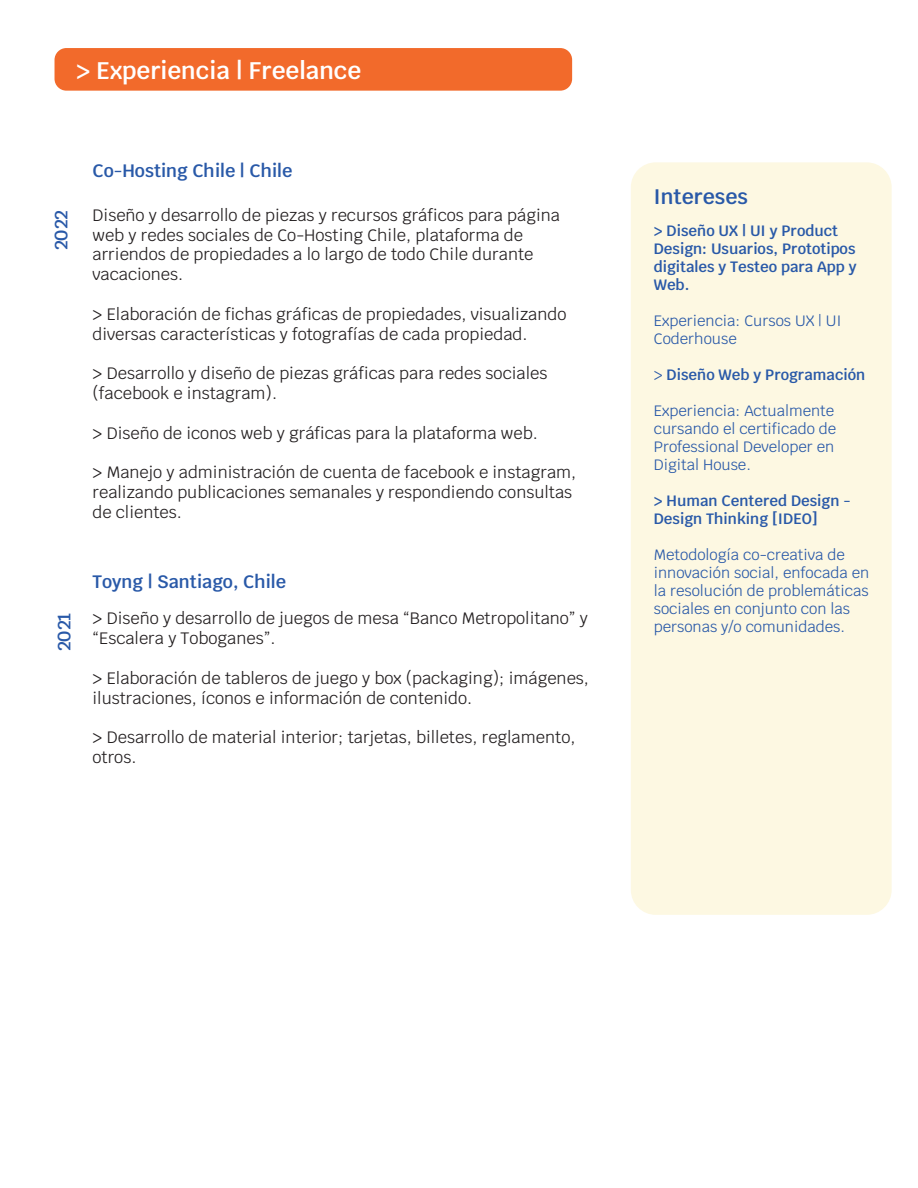
<style>
.page{position:relative;width:918px;height:1188px;background:#fff}
.page>*{position:absolute;margin:0;border:0;box-sizing:border-box;transform-origin:0 0}
.t1{font:600 24px "Krub";color:#fff}
.t2{font:600 21px "Krub";color:#2959a8}
.t3{font:600 18px "Krub";color:#2959a8}
.t4{font:16.5px/19.8px "Krub";color:#231f20}
.t5{font:15px/18px "Krub";color:#2959a8}
.t6{font:600 15px/18px "Krub";color:#2959a8}
.s1{font-weight:400}
</style>
<div class="page">
<div style="left:55px;top:48px;width:517px;height:43px;background:#f26a2b;border-radius:12px"></div>
<div style="left:631px;top:162px;width:261px;height:753px;background:#fdf8e2;border-radius:25px"></div>
<h1 class="t1" style="left:76px;top:57px;width:287px">&gt; Experiencia | Freelance</h1>
<p class="t3" style="left:51px;top:250px;width:42px;rotate:-90deg">2022</p>
<p class="t3" style="left:93px;top:160px;width:201px">Co-Hosting Chile | Chile</p>
<p class="t4" style="left:93px;top:205px;width:469px">Diseño y desarrollo de piezas y recursos gráficos para página web y redes sociales de Co-Hosting Chile, plataforma de arriendos de propiedades a lo largo de todo Chile durante vacaciones.</p>
<p class="t4" style="left:93px;top:304px;width:475px">&gt; Elaboración de fichas gráficas de propiedades, visualizando diversas características y fotografías de cada propiedad.</p>
<p class="t4" style="left:93px;top:364px;width:456px">&gt; Desarrollo y diseño de piezas gráficas para redes sociales (facebook e instagram).</p>
<p class="t4" style="left:93px;top:423px;width:447px">&gt; Diseño de iconos web y gráficas para la plataforma web.</p>
<p class="t4" style="left:93px;top:463px;width:485px">&gt; Manejo y administración de cuenta de facebook e instagram, realizando publicaciones semanales y respondiendo consultas de clientes.</p>
<p class="t3" style="left:54px;top:651px;width:40px;rotate:-90deg">2021</p>
<p class="t3" style="left:93px;top:572px;width:195px">Toyng | Santiago, Chile</p>
<p class="t4" style="left:93px;top:609px;width:497px">&gt; Diseño y desarrollo de juegos de mesa “Banco Metropolitano” y “Escalera y Toboganes”.</p>
<p class="t4" style="left:93px;top:668px;width:498px">&gt; Elaboración de tableros de juego y box (packaging); imágenes, ilustraciones, íconos e información de contenido.</p>
<p class="t4" style="left:93px;top:727px;width:484px">&gt; Desarrollo de material interior; tarjetas, billetes, reglamento, otros.</p>
<p class="t2" style="left:653px;top:185px;width:96px">Intereses</p>
<p class="t6" style="left:654px;top:222px;width:204px">&gt; Diseño UX | UI y Product<br>Design: Usuarios, Prototipos digitales y Testeo para App y<br>Web.</p>
<p class="t5" style="left:654px;top:312px;width:189px">Experiencia: Cursos UX | UI<br>Coderhouse</p>
<p class="t6" style="left:654px;top:366px;width:213px"><span class="s1">&gt;</span> Diseño Web y Programación</p>
<p class="t5" style="left:654px;top:402px;width:184px">Experiencia: Actualmente cursando el certificado de<br>Professional Developer en<br>Digital House.</p>
<p class="t6" style="left:654px;top:492px;width:198px">&gt; Human Centered Design -<br>Design Thinking [IDEO]</p>
<p class="t5" style="left:654px;top:546px;width:217px">Metodología co-creativa de innovación social, enfocada en la resolución de problemáticas sociales en conjunto con las personas y/o comunidades.</p>
</div>
